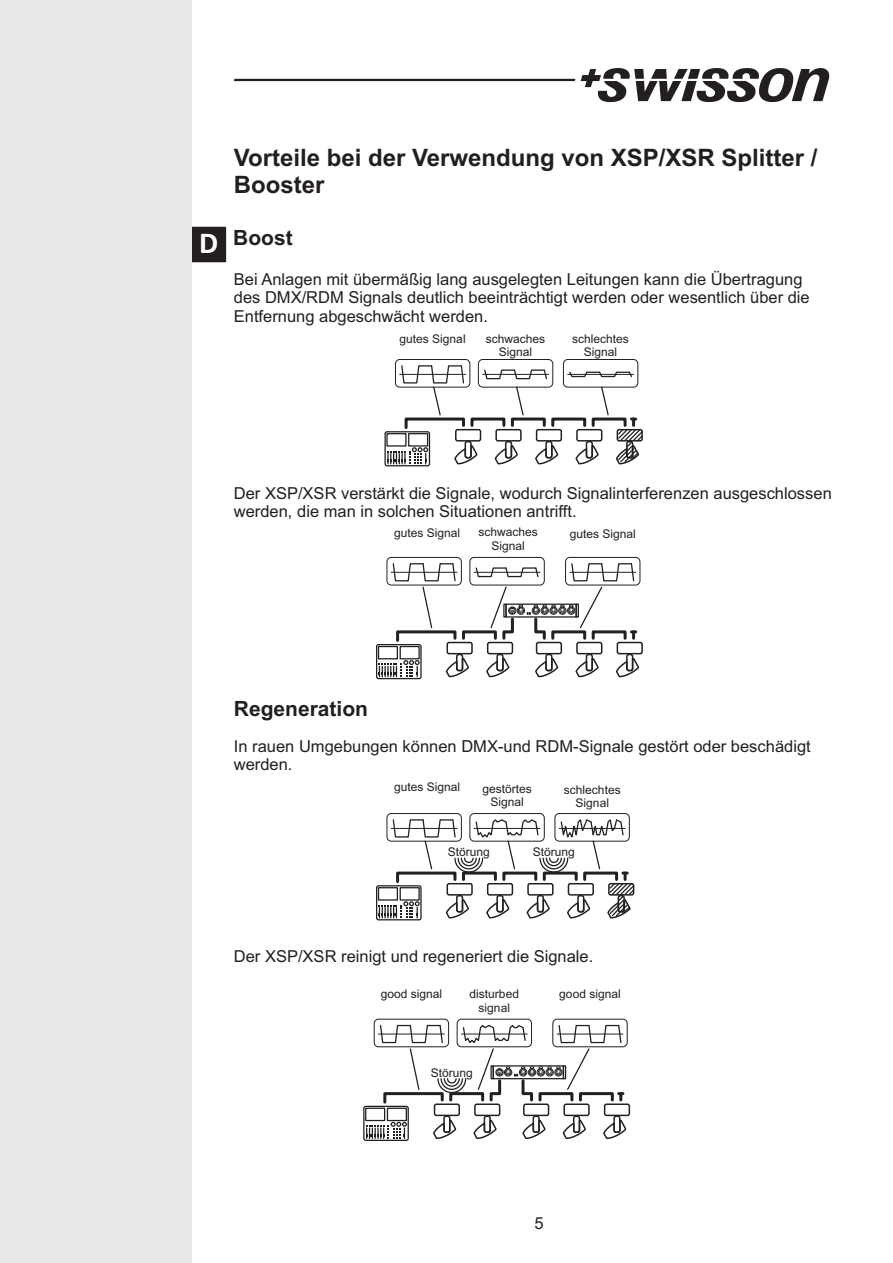
<style>
.page{position:relative;width:893px;height:1263px;background:#fff}
.page>*{position:absolute;margin:0;border:0;box-sizing:border-box;transform-origin:0 0}
.t1{font:700 30.3px "Calibri";color:#fff}
.t2{font:700 24px/26.8px "Arial";color:#231f20}
.t3{font:700 21px "Arial";color:#231f20}
.t4{font:16.5px/18.5px "Arial";color:#231f20}
.t5{font:12px/13.4px "Arial";color:#231f20;text-align:center}
</style>
<div class="page">
<svg style="left:387px;top:447px;width:41px;height:17px"></svg>
<div style="left:386px;top:433px;width:20px;height:14px;border:1px solid #231f20"></div>
<div style="left:408px;top:433px;width:20px;height:14px;border:1px solid #231f20"></div>
<div style="left:384px;top:431px;width:46px;height:35px;border:1px solid #231f20;border-radius:2px"></div>
<div style="left:455px;top:429px;width:26px;height:13px;border:2px solid #231f20;border-radius:2px"></div>
<div style="left:465px;top:441px;width:7px;height:17px;border:2px solid #231f20;border-radius:2px"></div>
<svg style="left:454px;top:444px;width:24px;height:21px"></svg>
<svg style="left:483px;top:369px;width:65px;height:11px"></svg>
<hr style="left:483px;top:374px;width:66px;height:1px;background:#231f20">
<svg style="left:568px;top:371px;width:65px;height:7px"></svg>
<hr style="left:568px;top:374px;width:66px;height:1px;background:#231f20">
<div style="left:470px;top:417px;width:35px;height:10px;border:3px solid #231f20"></div>
<div style="left:495px;top:429px;width:27px;height:13px;border:2px solid #231f20;border-radius:2px"></div>
<div style="left:505px;top:441px;width:7px;height:17px;border:2px solid #231f20;border-radius:2px"></div>
<svg style="left:494px;top:444px;width:24px;height:21px"></svg>
<div style="left:536px;top:429px;width:26px;height:13px;border:2px solid #231f20;border-radius:2px"></div>
<div style="left:545px;top:441px;width:7px;height:17px;border:2px solid #231f20;border-radius:2px"></div>
<svg style="left:535px;top:444px;width:24px;height:21px"></svg>
<div style="left:511px;top:417px;width:35px;height:10px;border:3px solid #231f20"></div>
<div style="left:551px;top:417px;width:35px;height:10px;border:3px solid #231f20"></div>
<svg style="left:400px;top:365px;width:66px;height:65px"></svg>
<div style="left:395px;top:359px;width:75px;height:28px;border:1px solid #231f20;border-radius:4px"></div>
<div style="left:478px;top:359px;width:75px;height:28px;border:1px solid #231f20;border-radius:4px"></div>
<div style="left:563px;top:359px;width:75px;height:28px;border:1px solid #231f20;border-radius:4px"></div>
<svg style="left:574px;top:386px;width:69px;height:79px"></svg>
<svg style="left:378px;top:660px;width:42px;height:17px"></svg>
<div style="left:378px;top:646px;width:20px;height:13px;border:1px solid #231f20"></div>
<div style="left:400px;top:646px;width:20px;height:13px;border:1px solid #231f20"></div>
<div style="left:376px;top:644px;width:46px;height:35px;border:1px solid #231f20;border-radius:2px"></div>
<div style="left:446px;top:642px;width:27px;height:12px;border:2px solid #231f20;border-radius:2px"></div>
<div style="left:456px;top:654px;width:7px;height:17px;border:2px solid #231f20;border-radius:2px"></div>
<svg style="left:445px;top:656px;width:24px;height:22px"></svg>
<div style="left:462px;top:630px;width:35px;height:10px;border:3px solid #231f20"></div>
<div style="left:487px;top:642px;width:26px;height:12px;border:2px solid #231f20;border-radius:2px"></div>
<div style="left:496px;top:654px;width:8px;height:17px;border:2px solid #231f20;border-radius:2px"></div>
<svg style="left:486px;top:656px;width:24px;height:22px"></svg>
<div style="left:536px;top:642px;width:26px;height:12px;border:2px solid #231f20;border-radius:2px"></div>
<div style="left:545px;top:654px;width:7px;height:17px;border:2px solid #231f20;border-radius:2px"></div>
<svg style="left:535px;top:656px;width:24px;height:22px"></svg>
<div style="left:576px;top:642px;width:26px;height:12px;border:2px solid #231f20;border-radius:2px"></div>
<div style="left:586px;top:654px;width:7px;height:17px;border:2px solid #231f20;border-radius:2px"></div>
<svg style="left:575px;top:656px;width:24px;height:22px"></svg>
<hr style="left:391px;top:572px;width:66px;height:1px;background:#231f20">
<svg style="left:392px;top:563px;width:66px;height:80px"></svg>
<div style="left:387px;top:557px;width:75px;height:28px;border:1px solid #231f20;border-radius:4px"></div>
<div style="left:565px;top:557px;width:75px;height:28px;border:1px solid #231f20;border-radius:4px"></div>
<svg style="left:515px;top:386px;width:10px;height:30px"></svg>
<svg style="left:475px;top:562px;width:161px;height:78px"></svg>
<hr style="left:474px;top:572px;width:66px;height:1px;background:#231f20">
<div style="left:469px;top:557px;width:76px;height:28px;border:1px solid #231f20;border-radius:4px"></div>
<div style="left:617px;top:642px;width:26px;height:12px;border:2px solid #231f20;border-radius:2px"></div>
<div style="left:626px;top:654px;width:7px;height:17px;border:2px solid #231f20;border-radius:2px"></div>
<svg style="left:615px;top:656px;width:24px;height:22px"></svg>
<div style="left:376px;top:885px;width:46px;height:35px;border:1px solid #231f20;border-radius:2px"></div>
<div style="left:387px;top:813px;width:75px;height:28px;border:1px solid #231f20;border-radius:4px"></div>
<div style="left:469px;top:813px;width:76px;height:28px;border:1px solid #231f20;border-radius:4px"></div>
<div style="left:555px;top:813px;width:75px;height:28px;border:1px solid #231f20;border-radius:4px"></div>
<svg style="left:366px;top:1122px;width:41px;height:16px"></svg>
<div style="left:365px;top:1107px;width:20px;height:14px;border:1px solid #231f20"></div>
<div style="left:387px;top:1107px;width:20px;height:14px;border:1px solid #231f20"></div>
<div style="left:363px;top:1106px;width:46px;height:35px;border:1px solid #231f20;border-radius:2px"></div>
<div style="left:434px;top:1103px;width:26px;height:13px;border:2px solid #231f20;border-radius:2px"></div>
<div style="left:443px;top:1115px;width:7px;height:18px;border:2px solid #231f20;border-radius:2px"></div>
<svg style="left:433px;top:1118px;width:24px;height:21px"></svg>
<div style="left:474px;top:1103px;width:26px;height:13px;border:2px solid #231f20;border-radius:2px"></div>
<div style="left:484px;top:1115px;width:7px;height:18px;border:2px solid #231f20;border-radius:2px"></div>
<svg style="left:473px;top:1118px;width:24px;height:21px"></svg>
<div style="left:523px;top:1103px;width:26px;height:13px;border:2px solid #231f20;border-radius:2px"></div>
<div style="left:533px;top:1115px;width:7px;height:18px;border:2px solid #231f20;border-radius:2px"></div>
<svg style="left:522px;top:1118px;width:24px;height:21px"></svg>
<div style="left:563px;top:1103px;width:27px;height:13px;border:2px solid #231f20;border-radius:2px"></div>
<div style="left:573px;top:1115px;width:7px;height:18px;border:2px solid #231f20;border-radius:2px"></div>
<svg style="left:562px;top:1118px;width:24px;height:21px"></svg>
<hr style="left:378px;top:1034px;width:66px;height:1px;background:#231f20">
<div style="left:374px;top:1019px;width:75px;height:28px;border:1px solid #231f20;border-radius:4px"></div>
<div style="left:552px;top:1019px;width:76px;height:28px;border:1px solid #231f20;border-radius:4px"></div>
<div style="left:604px;top:1103px;width:26px;height:13px;border:2px solid #231f20;border-radius:2px"></div>
<div style="left:613px;top:1115px;width:8px;height:18px;border:2px solid #231f20;border-radius:2px"></div>
<svg style="left:603px;top:1118px;width:24px;height:21px"></svg>
<div style="left:457px;top:1019px;width:75px;height:28px;border:1px solid #231f20;border-radius:4px"></div>
<svg style="left:378px;top:817px;width:257px;height:102px"></svg>
<svg style="left:379px;top:1024px;width:244px;height:81px"></svg>
<svg style="left:581px;top:68px;width:248px;height:34px"></svg>
<svg style="left:234px;top:79px;width:341px;height:2px"></svg>
<svg style="left:191px;top:226px;width:36px;height:37px"></svg>
<div style="left:0;top:0;width:191px;height:1263px;background:#e7e8e8"></div>
<h1 class="t1" style="left:199px;top:230px;width:21px">D</h1>
<h2 class="t2" style="left:234px;top:147px;width:585px">Vorteile bei der Verwendung von XSP/XSR Splitter /<br>Booster</h2>
<p class="t3" style="left:233px;top:230px;width:61px">Boost</p>
<p class="t4" style="left:234px;top:271px;width:577px">Bei Anlagen mit übermäßig lang ausgelegten Leitungen kann die Übertragung des DMX/RDM Signals deutlich beeinträchtigt werden oder wesentlich über die<br>Entfernung abgeschwächt werden.</p>
<p class="t5" style="left:400px;top:333px;width:68px">gutes Signal</p>
<p class="t5" style="left:486px;top:333px;width:61px">schwaches<br>Signal</p>
<p class="t5" style="left:572px;top:333px;width:58px">schlechtes<br>Signal</p>
<p class="t4" style="left:234px;top:485px;width:599px">Der XSP/XSR verstärkt die Signale, wodurch Signalinterferenzen ausgeschlossen werden, die man in solchen Situationen antrifft.</p>
<p class="t5" style="left:394px;top:527px;width:68px">gutes Signal</p>
<p class="t5" style="left:478px;top:527px;width:61px">schwaches<br>Signal</p>
<p class="t5" style="left:570px;top:528px;width:68px">gutes Signal</p>
<p class="t3" style="left:234px;top:701px;width:136px">Regeneration</p>
<p class="t4" style="left:234px;top:738px;width:578px">In rauen Umgebungen können DMX-und RDM-Signale gestört oder beschädigt werden.</p>
<p class="t5" style="left:482px;top:783px;width:51px">gestörtes<br>Signal</p>
<p class="t5" style="left:394px;top:781px;width:68px">gutes Signal</p>
<p class="t5" style="left:564px;top:784px;width:58px">schlechtes<br>Signal</p>
<p class="t5" style="left:448px;top:846px;width:44px">Störung</p>
<p class="t5" style="left:533px;top:846px;width:44px">Störung</p>
<p class="t4" style="left:234px;top:948px;width:361px">Der XSP/XSR reinigt und regeneriert die Signale.</p>
<p class="t5" style="left:381px;top:988px;width:63px">good signal</p>
<p class="t5" style="left:470px;top:988px;width:51px">disturbed</p>
<p class="t5" style="left:559px;top:988px;width:63px">good signal</p>
<p class="t5" style="left:479px;top:1002px;width:33px">signal</p>
<p class="t5" style="left:431px;top:1067px;width:44px">Störung</p>
<p class="t4" style="left:534px;top:1215px;width:11px">5</p>
</div>
